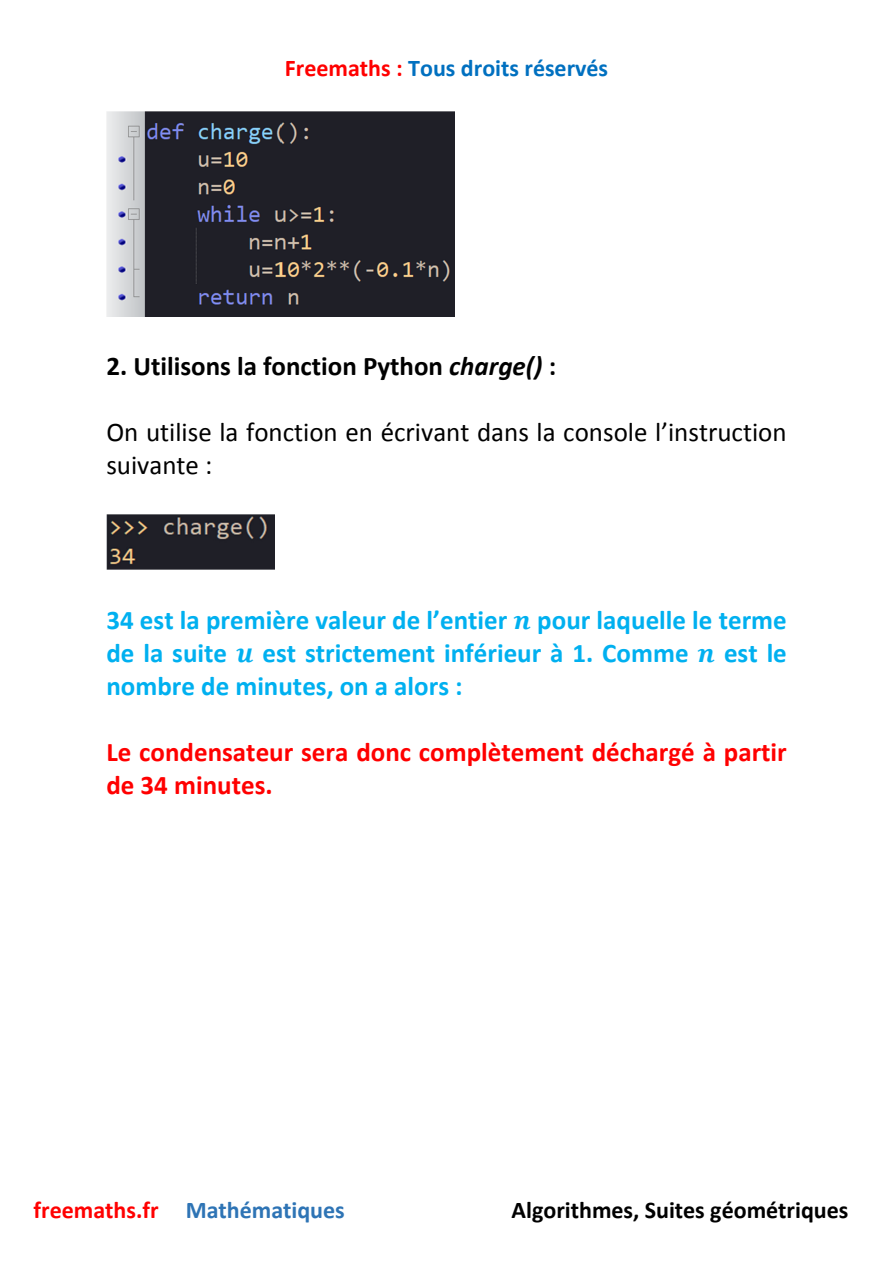
<style>
.page{position:relative;width:893px;height:1263px;background:#fff}
.page>*{position:absolute;margin:0;border:0;box-sizing:border-box;transform-origin:0 0}
.t1{font:700 27px/33px "Calibri";color:#00b0f0;text-align:justify}
.t2{font:27px/33px "Calibri";color:#000}
.t3{font:700 27px/33px "Calibri";color:#f00}
.t4{font:700 27px "Calibri";color:#000}
.t5{font:700 24px "Calibri";color:#000}
.t6{font:700 24px "Calibri";color:#0070c0}
.t7{font:700 24px "Calibri";color:#2e74b5}
.s1{color:#f00}
.s2{font-style:italic}
.s3{font-family:"Cambria";font-weight:400}
</style>
<div class="page">
<img style="left:106px;top:112px;width:348px;height:204px">
<img style="left:106px;top:514px;width:168px;height:56px">
<p class="t6" style="left:285px;top:58px;width:325px"><span class="s1">Freemaths :</span> Tous droits réservés</p>
<p class="t4" style="left:106px;top:355px;width:451px">2. Utilisons la fonction Python <span class="s2">charge()</span> :</p>
<p class="t2" style="left:106px;top:418px;width:682px">On utilise la fonction en écrivant dans la console l’instruction suivante :</p>
<p class="t1" style="left:106px;top:606px;width:682px">34 est la première valeur de l’entier <span class="s3">࢔</span> pour laquelle le terme de la suite <span class="s3">࢛</span> est strictement inférieur à 1. Comme <span class="s3">࢔</span> est le nombre de minutes, on a alors :</p>
<p class="t3" style="left:106px;top:738px;width:682px">Le condensateur sera donc complètement déchargé à partir de 34 minutes.</p>
<p class="t7" style="left:34px;top:1200px;width:313px"><span class="s1">freemaths.fr</span> Mathématiques</p>
<p class="t5" style="left:511px;top:1200px;width:338px">Algorithmes, Suites géométriques</p>
</div>
